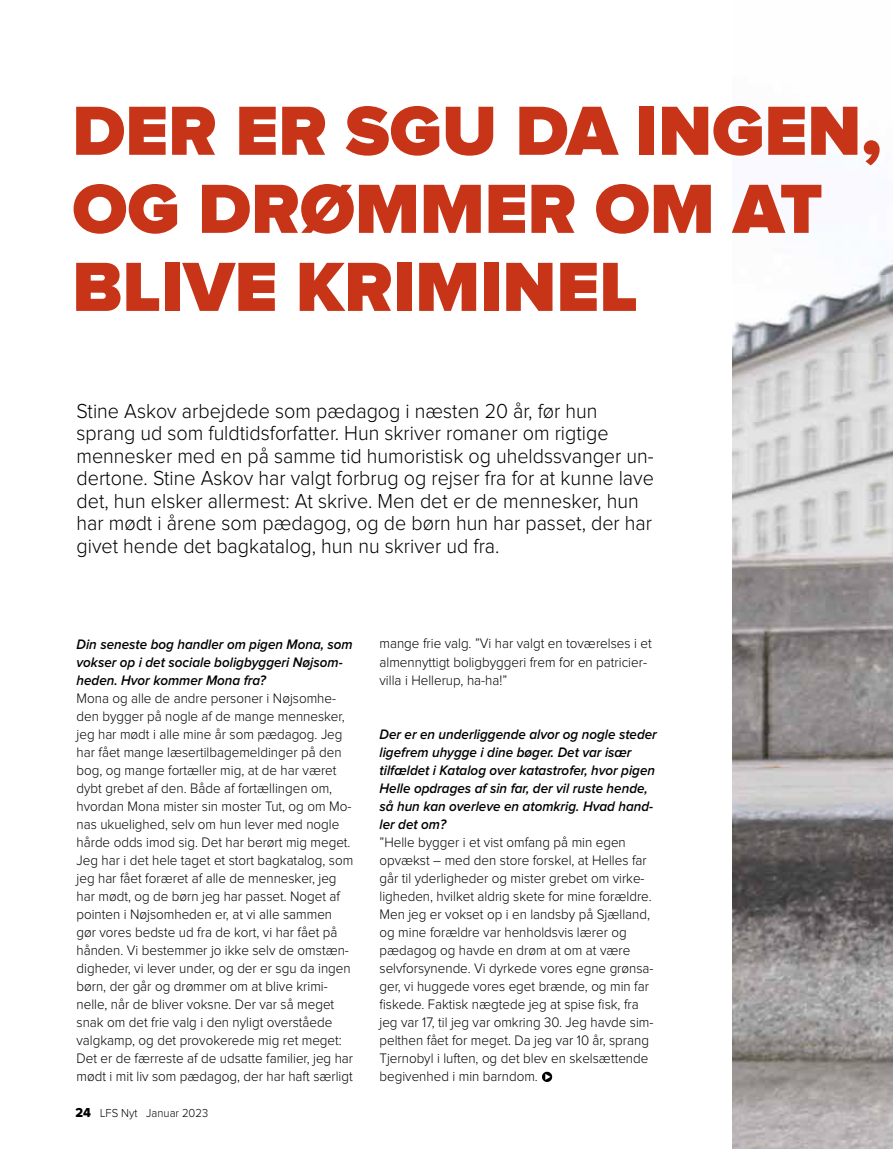
<style>
.page{position:relative;width:893px;height:1149px;background:#fff}
.page>*{position:absolute;margin:0;border:0;box-sizing:border-box;transform-origin:0 0}
.t1{font:900 72px/78px "Proxima Nova";color:#c73417}
.t2{font:300 21px/22.5px "Proxima Nova";color:#000;scale:.94 1}
.t3{font:300 14.25px/18px "Proxima Nova";color:#000;scale:.94 1}
.t4{font:italic 600 14.25px/18px "Proxima Nova";color:#000;scale:.94 1}
.t5{font:300 12px "Proxima Nova";color:#000;scale:.94 1}
.s1{font-family:"Proxima Nova Extrabld";font-weight:400;font-size:13.5px}
</style>
<div class="page">
<img style="left:732px;top:260px;width:161px;height:888px">
<svg style="left:542px;top:1071px;width:10px;height:10px"></svg>
<h1 class="t1" style="left:72px;top:95px;width:811px">DER ER SGU DA INGEN,<br>OG DRØMMER OM AT<br>BLIVE KRIMINEL</h1>
<p class="t2" style="left:77px;top:400px;width:616px">Stine Askov arbejdede som pædagog i næsten 20 år, før hun sprang ud som fuldtidsforfatter. Hun skriver romaner om rigtige mennesker med en på samme tid humoristisk og uheldssvanger un&shy;dertone. Stine Askov har valgt forbrug og rejser fra for at kunne lave det, hun elsker allermest: At skrive. Men det er de mennesker, hun har mødt i årene som pædagog, og de børn hun har passet, der har givet hende det bagkatalog, hun nu skriver ud fra.</p>
<p class="t4" style="left:77px;top:635px;width:295px">Din seneste bog handler om pigen Mona, som vokser op i det sociale boligbyggeri Nøjsom&shy;heden. Hvor kommer Mona fra?</p>
<p class="t3" style="left:77px;top:689px;width:296px">Mona og alle de andre personer i Nøjsomhe&shy;den bygger på nogle af de mange mennesker, jeg har mødt i alle mine år som pædagog. Jeg har fået mange læsertilbagemeldinger på den bog, og mange fortæller mig, at de har været dybt grebet af den. Både af fortællingen om, hvordan Mona mister sin moster Tut, og om Mo&shy;nas ukuelighed, selv om hun lever med nogle hårde odds imod sig. Det har berørt mig meget.<br>Jeg har i det hele taget et stort bagkatalog, som jeg har fået foræret af alle de mennesker, jeg har mødt, og de børn jeg har passet. Noget af pointen i Nøjsomheden er, at vi alle sammen gør vores bedste ud fra de kort, vi har fået på hånden. Vi bestemmer jo ikke selv de omstæn&shy;digheder, vi lever under, og der er sgu da ingen børn, der går og drømmer om at blive krimi&shy;nelle, når de bliver voksne. Der var så meget snak om det frie valg i den nyligt overståede valgkamp, og det provokerede mig ret meget:<br>Det er de færreste af de udsatte familier, jeg har mødt i mit liv som pædagog, der har haft særligt</p>
<p class="t5" style="left:75px;top:1107px;width:143px"><span class="s1">24</span> LFS Nyt Januar 2023</p>
<p class="t3" style="left:379px;top:635px;width:291px">mange frie valg. ”Vi har valgt en toværelses i et almennyttigt boligbyggeri frem for en patricier&shy;villa i Hellerup, ha-ha!”</p>
<p class="t4" style="left:379px;top:725px;width:297px">Der er en underliggende alvor og nogle steder ligefrem uhygge i dine bøger. Det var især tilfældet i Katalog over katastrofer, hvor pigen Helle opdrages af sin far, der vil ruste hende, så hun kan overleve en atomkrig. Hvad hand&shy;ler det om?</p>
<p class="t3" style="left:379px;top:833px;width:293px">”Helle bygger i et vist omfang på min egen opvækst – med den store forskel, at Helles far går til yderligheder og mister grebet om virke&shy;ligheden, hvilket aldrig skete for mine forældre.<br>Men jeg er vokset op i en landsby på Sjælland, og mine forældre var henholdsvis lærer og pædagog og havde en drøm at om at være selvforsynende. Vi dyrkede vores egne grønsa&shy;ger, vi huggede vores eget brænde, og min far fiskede. Faktisk nægtede jeg at spise fisk, fra jeg var 17, til jeg var omkring 30. Jeg havde sim&shy;pelthen fået for meget. Da jeg var 10 år, sprang Tjernobyl i luften, og det blev en skelsættende begivenhed i min barndom.</p>
</div>
